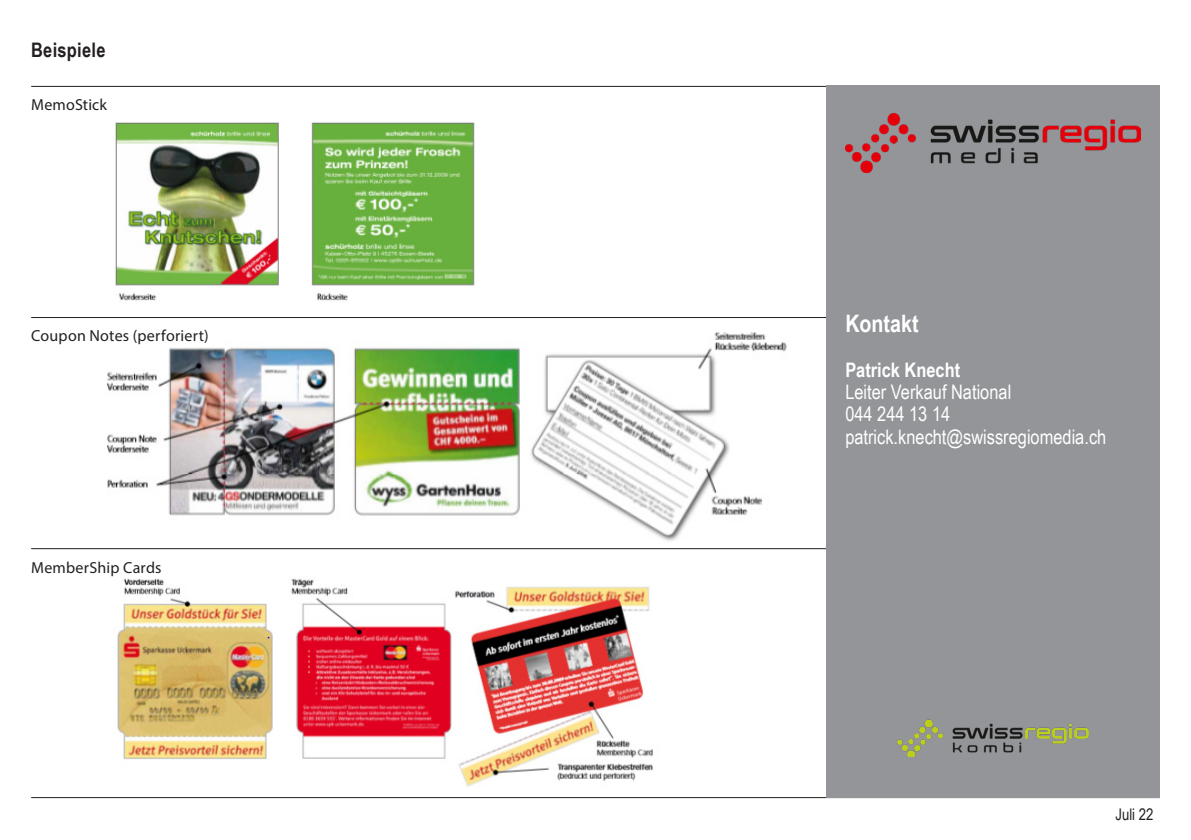
<style>
.page{position:relative;width:1191px;height:840px;background:#fff}
.page>*{position:absolute;margin:0;border:0;box-sizing:border-box;transform-origin:0 0}
.t1{font:700 24px "Arial Narrow";color:#fff}
.t2{font:20px "Arial Narrow";color:#fff}
.t3{font:700 20px "Arial Narrow";color:#fff}
.Grundtext{font:700 20px "Arial Narrow";letter-spacing:.015em;color:#231f20}
.Grundtext-2{font:16px "Myriad Pro";letter-spacing:.015em;color:#231f20}
.t4{font:16px "Arial Narrow";color:#231f20}
</style>
<div class="page">
<img style="left:117px;top:578px;width:536px;height:209px">
<img style="left:107px;top:332px;width:680px;height:209px">
<hr style="left:31px;top:86px;width:1128px;height:1px;background:#231f20">
<hr style="left:31px;top:317px;width:1128px;height:1px;background:#231f20">
<hr style="left:31px;top:548px;width:1128px;height:1px;background:#231f20">
<hr style="left:31px;top:796px;width:1128px;height:1px;background:#231f20">
<img style="left:114px;top:122px;width:361px;height:179px">
<div style="left:826px;top:85px;width:333px;height:712px;background:#939598"></div>
<img style="left:845px;top:113px;width:295px;height:59px">
<img style="left:897px;top:719px;width:192px;height:36px">
<p class="Grundtext" style="left:31px;top:35px;width:76px">Beispiele</p>
<p class="Grundtext-2" style="left:31px;top:95px;width:77px">MemoStick</p>
<p class="Grundtext-2" style="left:31px;top:326px;width:179px">Coupon Notes (perforiert)</p>
<p class="Grundtext-2" style="left:31px;top:557px;width:132px">MemberShip Cards</p>
<p class="t1" style="left:845px;top:306px;width:75px">Kontakt</p>
<p class="t3" style="left:845px;top:354px;width:116px">Patrick Knecht</p>
<p class="t2" style="left:845px;top:377px;width:167px">Leiter Verkauf National</p>
<p class="t2" style="left:845px;top:399px;width:106px">044 244 13 14</p>
<p class="t2" style="left:845px;top:421px;width:262px">patrick.knecht@swissregiomedia.ch</p>
<p class="t4" style="left:1115px;top:802px;width:39px">Juli 22</p>
</div>
